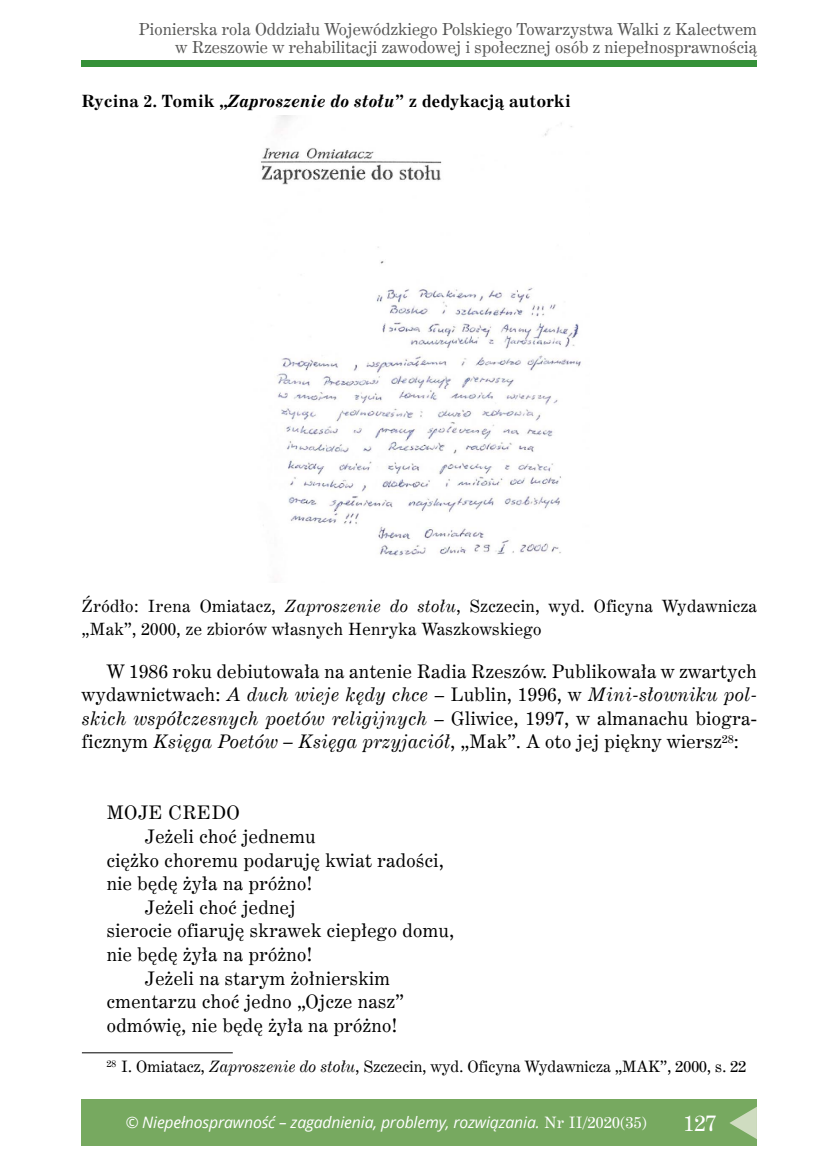
<style>
.page{position:relative;width:819px;height:1166px;background:#fff}
.page>*{position:absolute;margin:0;border:0;box-sizing:border-box;transform-origin:0 0}
.t1{font:21.88px "Century Expd EU Normal";color:#fff}
.t2{font:18.72px "Century Expd EU Normal";letter-spacing:.025em;color:#000}
.t3{font:18.72px/23.6px "Century Expd EU Italic";letter-spacing:.025em;color:#000}
.t4{font:16.97px/23.6px "Century Expd EU Normal";letter-spacing:.025em;color:#000}
.t5{font:16.97px "Century Expd EU Bold";letter-spacing:.025em;color:#000}
.t6{font:16.62px/17.5px "Century Expd EU Normal";letter-spacing:.01em;color:#575756;text-align:right}
.t7{font:15.75px "Century Expd EU Normal";letter-spacing:.01em;color:#000}
.t8{font:italic 15.75px "Open Sans";letter-spacing:-.01em;color:#fff}
.s1{font-style:italic}
.s2{font-family:"Century Expd EU Italic"}
.s3{font-family:"Century Expd EU Normal"}
.s4{font-family:"Century Expd EU Normal";font-style:normal}
</style>
<div class="page">
<div style="left:82px;top:1099px;width:674px;height:47px;background:#77a960"></div>
<div style="left:82px;top:60px;width:674px;height:7px;background:#359138"></div>
<svg style="left:729px;top:1107px;width:27px;height:32px"></svg>
<img style="left:261px;top:116px;width:320px;height:440px">
<hr style="left:82px;top:1052px;width:151px;height:1px;background:#000">
<p class="t6" style="left:139px;top:21px;width:619px">Pionierska rola Oddziału Wojewódzkiego Polskiego Towarzystwa Walki z Kalectwem w Rzeszowie w rehabilitacji zawodowej i społecznej osób z niepełnosprawnością</p>
<p class="t5" style="left:82px;top:90px;width:490px">Rycina 2. Tomik „<span class="s1">Zaproszenie do stołu</span>” z dedykacją autorki</p>
<p class="t4" style="left:82px;top:594px;width:676px">Źródło: Irena Omiatacz, <span class="s2">Zaproszenie do stołu</span>, Szczecin, wyd. Oficyna Wydawnicza „Mak”, 2000, ze zbiorów własnych Henryka Waszkowskiego</p>
<p class="t2" style="left:107px;top:659px;width:651px">W 1986 roku debiutowała na antenie Radia Rzeszów. Publikowała w zwartych</p>
<p class="t3" style="left:82px;top:683px;width:676px"><span class="s3">wydawnictwach:</span> A duch wieje kędy chce <span class="s3">– Lublin, 1996, w</span> Mini-słowniku pol&shy;skich współczesnych poetów religijnych <span class="s3">– Gliwice, 1997, w almanachu biogra-</span></p>
<p class="t2" style="left:82px;top:730px;width:658px">ficznym <span class="s2">Księga Poetów – Księga przyjaciół</span>, „Mak”. A oto jej piękny wiersz<sup>28</sup>:</p>
<p class="t2" style="left:107px;top:801px;width:135px">MOJE CREDO</p>
<p class="t2" style="left:145px;top:824px;width:172px">Jeżeli choć jednemu</p>
<p class="t2" style="left:107px;top:848px;width:338px">ciężko choremu podaruję kwiat radości,</p>
<p class="t2" style="left:107px;top:872px;width:207px">nie będę żyła na próżno!</p>
<p class="t2" style="left:145px;top:895px;width:152px">Jeżeli choć jednej</p>
<p class="t2" style="left:107px;top:919px;width:349px">sierocie ofiaruję skrawek ciepłego domu,</p>
<p class="t2" style="left:107px;top:943px;width:207px">nie będę żyła na próżno!</p>
<p class="t2" style="left:145px;top:966px;width:246px">Jeżeli na starym żołnierskim</p>
<p class="t2" style="left:107px;top:990px;width:298px">cmentarzu choć jedno „Ojcze nasz”</p>
<p class="t2" style="left:107px;top:1013px;width:292px">odmówię, nie będę żyła na próżno!</p>
<p class="t7" style="left:107px;top:1056px;width:641px"><sup>28</sup> I. Omiatacz, <span class="s2">Zaproszenie do stołu</span>, Szczecin, wyd. Oficyna Wydawnicza „MAK”, 2000, s. 22</p>
<p class="t8" style="left:125px;top:1112px;width:523px">© Niepełnosprawność – zagadnienia, problemy, rozwiązania. <span class="s4">Nr II/2020(35)</span></p>
<p class="t1" style="left:683px;top:1109px;width:34px">127</p>
</div>
